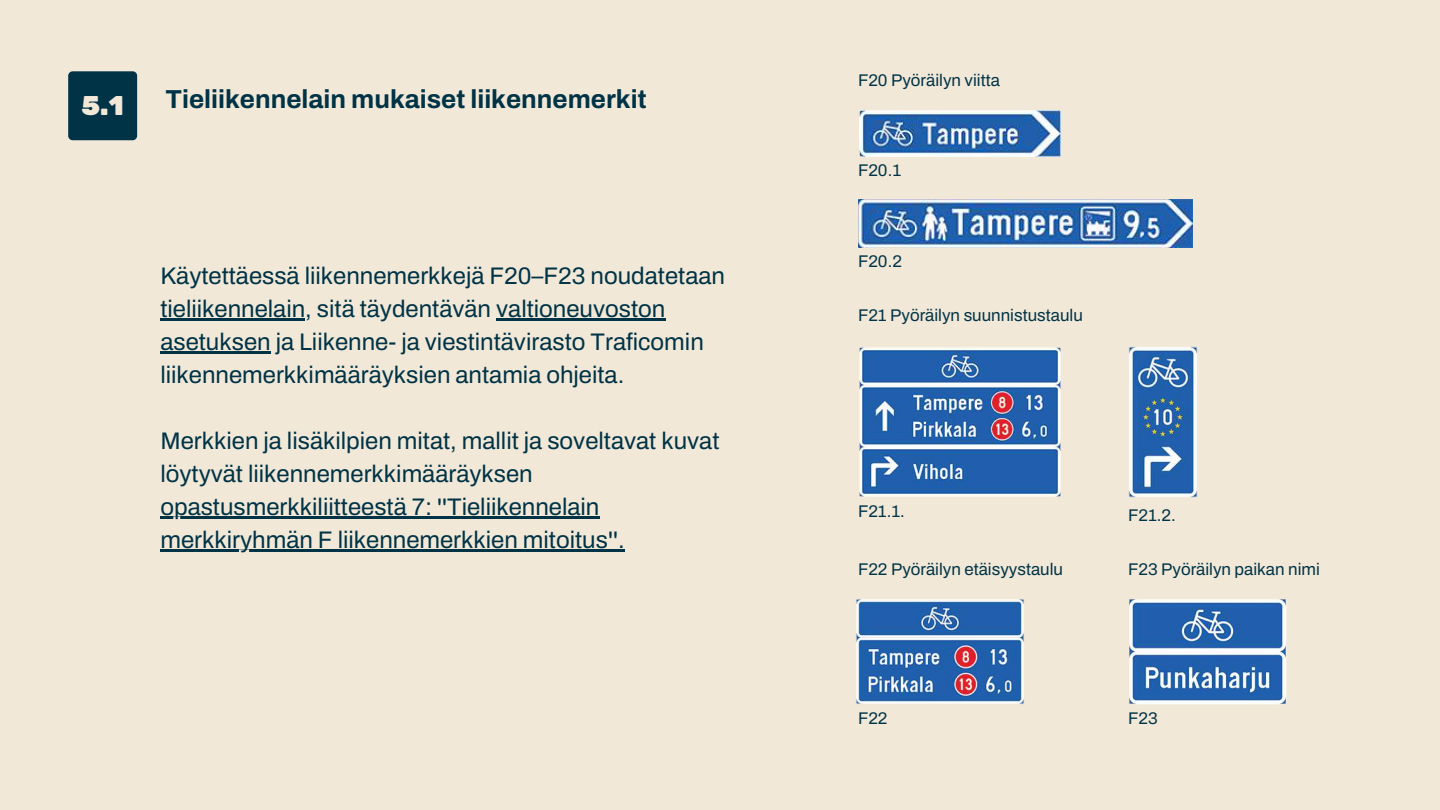
<style>
.page{position:relative;width:1440px;height:810px;background:#f1e8d8}
.page>*{position:absolute;margin:0;border:0;box-sizing:border-box;transform-origin:0 0}
.t1{font:900 27px "Rubik";color:#f1e8d8}
.t2{font:700 26px "Archivo";color:#003346}
.t3{font:24px/33px "Archivo";color:#003346}
.t4{font:16.9px "Archivo";color:#003346}
</style>
<div class="page">
<div style="left:68px;top:71px;width:69px;height:69px;background:#003346;border-radius:4px"></div>
<hr style="left:160px;top:319px;width:145px;height:2px;background:#003346">
<hr style="left:496px;top:319px;width:169px;height:2px;background:#003346">
<hr style="left:160px;top:352px;width:111px;height:2px;background:#003346">
<hr style="left:160px;top:517px;width:439px;height:2px;background:#003346">
<hr style="left:160px;top:550px;width:465px;height:2px;background:#003346">
<img style="left:858px;top:199px;width:335px;height:49px">
<img style="left:859px;top:110px;width:202px;height:47px">
<img style="left:859px;top:347px;width:202px;height:150px">
<img style="left:1128px;top:346px;width:69px;height:152px">
<img style="left:856px;top:599px;width:168px;height:105px">
<img style="left:1129px;top:599px;width:157px;height:106px">
<p class="t1" style="left:82px;top:90px;width:44px">5.1</p>
<p class="t2" style="left:165px;top:85px;width:483px">Tieliikennelain mukaiset liikennemerkit</p>
<p class="t3" style="left:160px;top:260px;width:566px">Käytettäessä liikennemerkkejä F20–F23 noudatetaan tieliikennelain, sitä täydentävän valtioneuvoston asetuksen ja Liikenne- ja viestintävirasto Traficomin liikennemerkkimääräyksien antamia ohjeita.</p>
<p class="t3" style="left:160px;top:425px;width:561px">Merkkien ja lisäkilpien mitat, mallit ja soveltavat kuvat löytyvät liikennemerkkimääräyksen opastusmerkkiliitteestä 7: ''Tieliikennelain merkkiryhmän F liikennemerkkien mitoitus''.</p>
<p class="t4" style="left:858px;top:71px;width:143px">F20 Pyöräilyn viitta</p>
<p class="t4" style="left:858px;top:162px;width:45px">F20.1</p>
<p class="t4" style="left:858px;top:252px;width:45px">F20.2</p>
<p class="t4" style="left:858px;top:306px;width:226px">F21 Pyöräilyn suunnistustaulu</p>
<p class="t4" style="left:858px;top:502px;width:48px">F21.1.</p>
<p class="t4" style="left:1128px;top:506px;width:49px">F21.2.</p>
<p class="t4" style="left:858px;top:560px;width:206px">F22 Pyöräilyn etäisyystaulu</p>
<p class="t4" style="left:1128px;top:560px;width:193px">F23 Pyöräilyn paikan nimi</p>
<p class="t4" style="left:858px;top:709px;width:31px">F22</p>
<p class="t4" style="left:1128px;top:709px;width:31px">F23</p>
</div>
